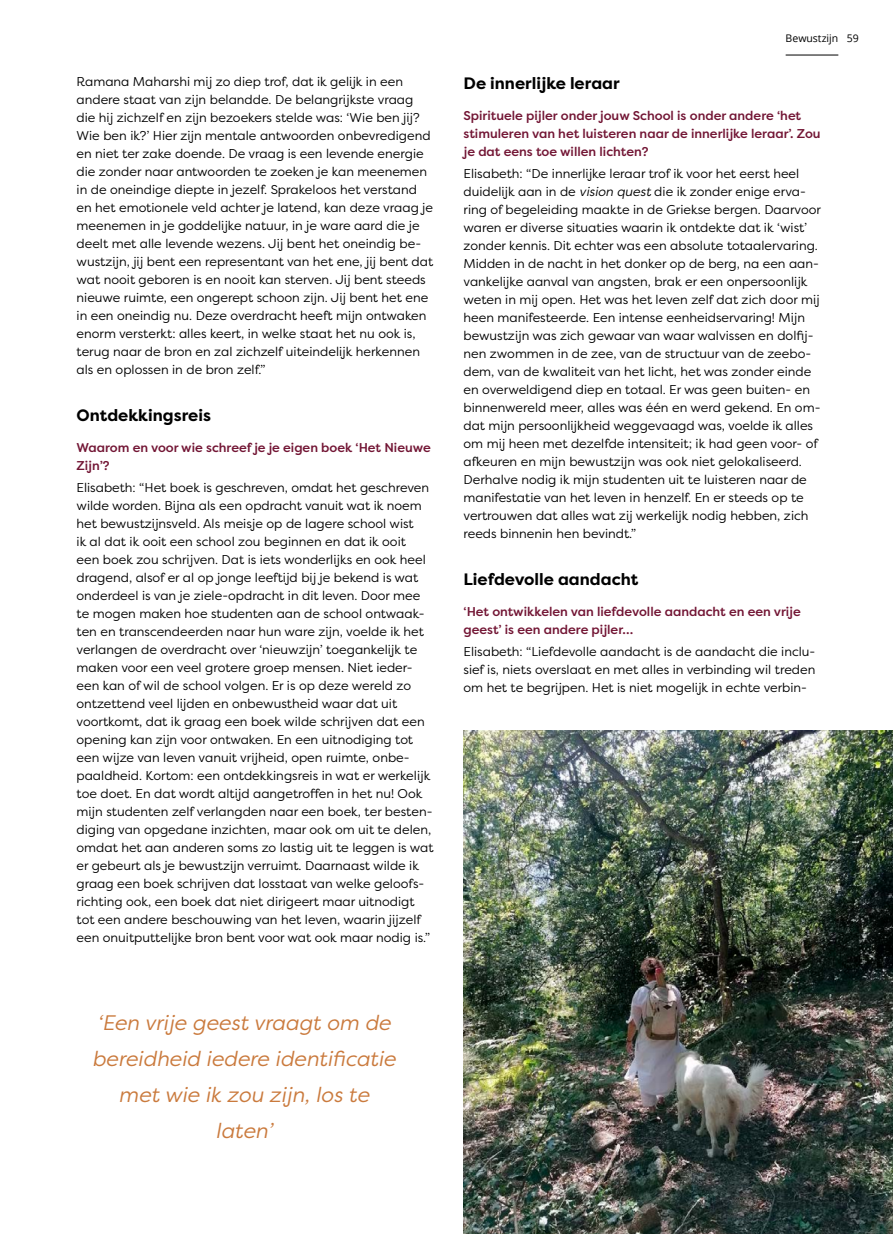
<style>
.page{position:relative;width:893px;height:1234px;background:#fff}
.page>*{position:absolute;margin:0;border:0;box-sizing:border-box;transform-origin:0 0}
.t1{font:italic 21px/36px "Filson Pro";color:#ca7a3d;text-align:center}
.t2{font:700 16.5px "Filson Pro";color:#000}
.t3{font:12.75px/18px "Filson Pro";color:#000}
.t4{font:500 12.75px/18px "Filson Pro";color:#721534}
.t5{font:10.5px "Open Sans";color:#000}
.s1{font-style:italic}
</style>
<div class="page">
<img style="left:463px;top:730px;width:430px;height:503px">
<hr style="left:786px;top:55px;width:52px;height:1px;background:#000">
<p class="t3" style="left:77px;top:72px;width:358px">Ramana Maharshi mij zo diep trof, dat ik gelijk in een andere staat van zijn belandde. De belangrijkste vraag die hij zichzelf en zijn bezoekers stelde was: ‘Wie ben jij?<br>Wie ben ik?’ Hier zijn mentale antwoorden onbevredigend en niet ter zake doende. De vraag is een levende energie die zonder naar antwoorden te zoeken je kan meenemen in de oneindige diepte in jezelf. Sprakeloos het verstand en het emotionele veld achter je latend, kan deze vraag je meenemen in je goddelijke natuur, in je ware aard die je deelt met alle levende wezens. Jij bent het oneindig be&shy;wustzijn, jij bent een representant van het ene, jij bent dat wat nooit geboren is en nooit kan sterven. Jij bent steeds nieuwe ruimte, een ongerept schoon zijn. Jij bent het ene in een oneindig nu. Deze overdracht heeft mijn ontwaken enorm versterkt: alles keert, in welke staat het nu ook is, terug naar de bron en zal zichzelf uiteindelijk herkennen als en oplossen in de bron zelf.”</p>
<p class="t2" style="left:77px;top:404px;width:136px">Ontdekkingsreis</p>
<p class="t4" style="left:77px;top:438px;width:356px">Waarom en voor wie schreef je je eigen boek ‘Het Nieuwe<br>Zijn’?</p>
<p class="t3" style="left:77px;top:478px;width:359px">Elisabeth: “Het boek is geschreven, omdat het geschreven wilde worden. Bijna als een opdracht vanuit wat ik noem het bewustzijnsveld. Als meisje op de lagere school wist<br>ik al dat ik ooit een school zou beginnen en dat ik ooit<br>een boek zou schrijven. Dat is iets wonderlijks en ook heel dragend, alsof er al op jonge leeftijd bij je bekend is wat onderdeel is van je ziele-opdracht in dit leven. Door mee te mogen maken hoe studenten aan de school ontwaak&shy;ten en transcendeerden naar hun ware zijn, voelde ik het verlangen de overdracht over ‘nieuwzijn’ toegankelijk te maken voor een veel grotere groep mensen. Niet ieder&shy;een kan of wil de school volgen. Er is op deze wereld zo ontzettend veel lijden en onbewustheid waar dat uit voortkomt, dat ik graag een boek wilde schrijven dat een opening kan zijn voor ontwaken. En een uitnodiging tot een wijze van leven vanuit vrijheid, open ruimte, onbe&shy;paaldheid. Kortom: een ontdekkingsreis in wat er werkelijk toe doet. En dat wordt altijd aangetroffen in het nu! Ook mijn studenten zelf verlangden naar een boek, ter besten&shy;diging van opgedane inzichten, maar ook om uit te delen, omdat het aan anderen soms zo lastig uit te leggen is wat er gebeurt als je bewustzijn verruimt. Daarnaast wilde ik graag een boek schrijven dat losstaat van welke geloofs&shy;richting ook, een boek dat niet dirigeert maar uitnodigt tot een andere beschouwing van het leven, waarin jijzelf een onuitputtelijke bron bent voor wat ook maar nodig is.”</p>
<h1 class="t1" style="left:92px;top:1003px;width:305px">‘Een vrije geest vraagt om de bereidheid iedere identificatie met wie ik zou zijn, los te laten’</h1>
<p class="t5" style="left:786px;top:31px;width:54px">Bewustzijn</p>
<p class="t5" style="left:847px;top:31px;width:14px">59</p>
<p class="t2" style="left:463px;top:73px;width:158px">De innerlijke leraar</p>
<p class="t4" style="left:463px;top:106px;width:359px">Spirituele pijler onder jouw School is onder andere ‘het stimuleren van het luisteren naar de innerlijke leraar’. Zou je dat eens toe willen lichten?</p>
<p class="t3" style="left:463px;top:164px;width:359px">Elisabeth: “De innerlijke leraar trof ik voor het eerst heel duidelijk aan in de <span class="s1">vision quest</span> die ik zonder enige erva&shy;ring of begeleiding maakte in de Griekse bergen. Daarvoor waren er diverse situaties waarin ik ontdekte dat ik ‘wist’ zonder kennis. Dit echter was een absolute totaalervaring.<br>Midden in de nacht in het donker op de berg, na een aan&shy;vankelijke aanval van angsten, brak er een onpersoonlijk weten in mij open. Het was het leven zelf dat zich door mij heen manifesteerde. Een intense eenheidservaring! Mijn bewustzijn was zich gewaar van waar walvissen en dolfij&shy;nen zwommen in de zee, van de structuur van de zeebo&shy;dem, van de kwaliteit van het licht, het was zonder einde en overweldigend diep en totaal. Er was geen buiten- en binnenwereld meer, alles was één en werd gekend. En om&shy;dat mijn persoonlijkheid weggevaagd was, voelde ik alles om mij heen met dezelfde intensiteit; ik had geen voor- of afkeuren en mijn bewustzijn was ook niet gelokaliseerd.<br>Derhalve nodig ik mijn studenten uit te luisteren naar de manifestatie van het leven in henzelf. En er steeds op te vertrouwen dat alles wat zij werkelijk nodig hebben, zich reeds binnenin hen bevindt.”</p>
<p class="t2" style="left:463px;top:568px;width:176px">Liefdevolle aandacht</p>
<p class="t4" style="left:463px;top:601px;width:339px">‘Het ontwikkelen van liefdevolle aandacht en een vrije geest’ is een andere pijler…</p>
<p class="t3" style="left:463px;top:642px;width:353px;text-align:justify">Elisabeth: “Liefdevolle aandacht is de aandacht die inclu&shy;sief is, niets overslaat en met alles in verbinding wil treden om het te begrijpen. Het is niet mogelijk in echte verbin-</p>
</div>
